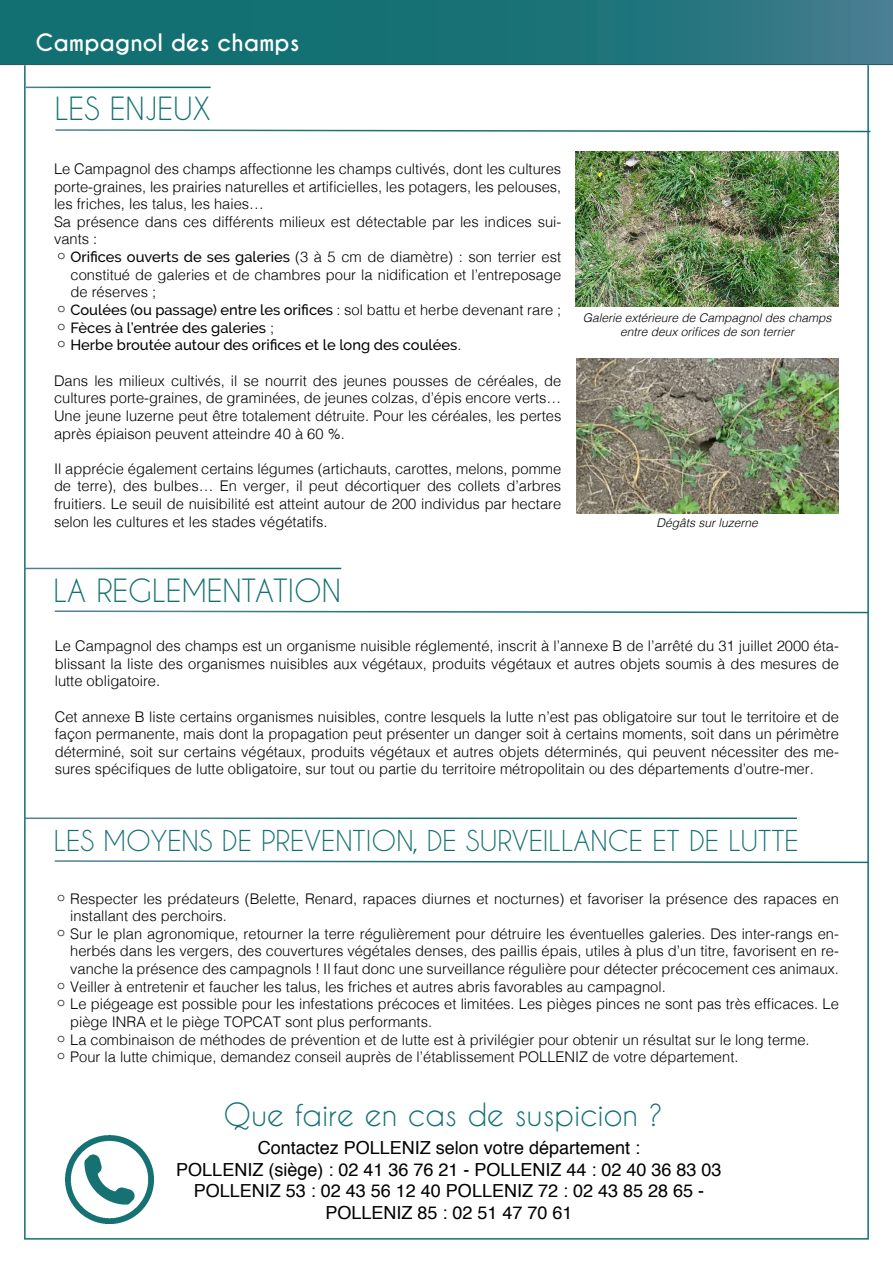
<style>
.page{position:relative;width:893px;height:1263px;background:#fff}
.page>*{position:absolute;margin:0;border:0;box-sizing:border-box;transform-origin:0 0}
.t1{font:30px "Caviar Dreams";color:#137072}
.t2{font:27px "Caviar Dreams";color:#137072}
.t3{font:700 22.5px "Caviar Dreams";color:#fff}
.t4{font:18px/21.6px "Helvetica";color:#000001;text-align:center}
.t5{font:300 14.7px/17.7px "Helvetica";color:#000001;text-align:justify}
.t6{font:500 14.7px "Raleway";color:#000001}
.t7{font:italic 300 12px/14.4px "Helvetica";color:#000001;text-align:center}
.s1{font-family:"Raleway";font-weight:500}
.s2{font-family:"Helvetica";font-weight:300}
</style>
<div class="page">
<div style="left:0;top:0;width:893px;height:66px;background:linear-gradient(to right,#2e5a67,#2e5a67)"></div>
<svg style="left:0;top:0;width:893px;height:63px;background:#1e7379"></svg>
<img style="left:65px;top:1136px;width:88px;height:88px">
<svg style="left:54px;top:610px;width:815px;height:4px"></svg>
<svg style="left:55px;top:129px;width:816px;height:4px"></svg>
<svg style="left:54px;top:859px;width:815px;height:5px"></svg>
<img style="left:575px;top:152px;width:264px;height:154px">
<img style="left:576px;top:358px;width:263px;height:155px">
<p class="t3" style="left:35px;top:29px;width:265px">Campagnol des champs</p>
<p class="t1" style="left:55px;top:91px;width:157px">LES ENJEUX</p>
<p class="t5" style="left:54px;top:159px;width:509px">Le Campagnol des champs affectionne les champs cultivés, dont les cultures porte-graines, les prairies naturelles et artificielles, les potagers, les pelouses, les friches, les talus, les haies…</p>
<p class="t5" style="left:54px;top:212px;width:509px">Sa présence dans ces différents milieux est détectable par les indices sui&shy;vants :</p>
<p class="t5" style="left:70px;top:247px;width:492px"><span class="s1">Orifices ouverts de ses galeries</span> (3 à 5 cm de diamètre) : son terrier est constitué de galeries et de chambres pour la nidification et l’entreposage de réserves ;</p>
<p class="t6" style="left:70px;top:301px;width:492px">Coulées (ou passage) entre les orifices <span class="s2">: sol battu et herbe devenant rare ;</span></p>
<p class="t6" style="left:70px;top:319px;width:205px">Fèces à l’entrée des galeries <span class="s2">;</span></p>
<p class="t6" style="left:70px;top:337px;width:393px">Herbe broutée autour des orifices et le long des coulées<span class="s2">.</span></p>
<p class="t5" style="left:54px;top:370px;width:509px">Dans les milieux cultivés, il se nourrit des jeunes pousses de céréales, de cultures porte-graines, de graminées, de jeunes colzas, d’épis encore verts… Une jeune luzerne peut être totalement détruite. Pour les céréales, les pertes après épiaison peuvent atteindre 40 à 60 %.</p>
<p class="t5" style="left:54px;top:459px;width:509px">Il apprécie également certains légumes (artichauts, carottes, melons, pomme de terre), des bulbes… En verger, il peut décortiquer des collets d’arbres fruitiers. Le seuil de nuisibilité est atteint autour de 200 individus par hectare selon les cultures et les stades végétatifs.</p>
<p class="t7" style="left:583px;top:309px;width:250px">Galerie extérieure de Campagnol des champs entre deux orifices de son terrier</p>
<p class="t7" style="left:656px;top:515px;width:103px">Dégâts sur luzerne</p>
<p class="t1" style="left:53px;top:572px;width:289px">LA REGLEMENTATION</p>
<p class="t5" style="left:55px;top:636px;width:786px">Le Campagnol des champs est un organisme nuisible réglementé, inscrit à l’annexe B de l’arrêté du 31 juillet 2000 éta&shy;blissant la liste des organismes nuisibles aux végétaux, produits végétaux et autres objets soumis à des mesures de lutte obligatoire.</p>
<p class="t5" style="left:55px;top:706px;width:786px">Cet annexe B liste certains organismes nuisibles, contre lesquels la lutte n’est pas obligatoire sur tout le territoire et de façon permanente, mais dont la propagation peut présenter un danger soit à certains moments, soit dans un périmètre déterminé, soit sur certains végétaux, produits végétaux et autres objets déterminés, qui peuvent nécessiter des me&shy;sures spécifiques de lutte obligatoire, sur tout ou partie du territoire métropolitain ou des départements d’outre-mer.</p>
<p class="t2" style="left:54px;top:824px;width:747px">LES MOYENS DE PREVENTION, DE SURVEILLANCE ET DE LUTTE</p>
<p class="t5" style="left:70px;top:888px;width:770px">Respecter les prédateurs (Belette, Renard, rapaces diurnes et nocturnes) et favoriser la présence des rapaces en installant des perchoirs.</p>
<p class="t5" style="left:70px;top:924px;width:770px">Sur le plan agronomique, retourner la terre régulièrement pour détruire les éventuelles galeries. Des inter-rangs en&shy;herbés dans les vergers, des couvertures végétales denses, des paillis épais, utiles à plus d’un titre, favorisent en re&shy;vanche la présence des campagnols ! Il faut donc une surveillance régulière pour détecter précocement ces animaux.</p>
<p class="t5" style="left:70px;top:976px;width:597px">Veiller à entretenir et faucher les talus, les friches et autres abris favorables au campagnol.</p>
<p class="t5" style="left:70px;top:994px;width:770px">Le piégeage est possible pour les infestations précoces et limitées. Les pièges pinces ne sont pas très efficaces. Le piège INRA et le piège TOPCAT sont plus performants.</p>
<p class="t5" style="left:70px;top:1029px;width:741px">La combinaison de méthodes de prévention et de lutte est à privilégier pour obtenir un résultat sur le long terme.</p>
<p class="t5" style="left:70px;top:1047px;width:670px">Pour la lutte chimique, demandez conseil auprès de l’établissement POLLENIZ de votre département.</p>
<p class="t1" style="left:223px;top:1097px;width:441px">Que faire en cas de suspicion ?</p>
<p class="t4" style="left:176px;top:1137px;width:547px">Contactez POLLENIZ selon votre département :<br>POLLENIZ (siège) : 02 41 36 76 21 - POLLENIZ 44 : 02 40 36 83 03<br>POLLENIZ 53 : 02 43 56 12 40 POLLENIZ 72 : 02 43 85 28 65 - POLLENIZ 85 : 02 51 47 70 61</p>
</div>
